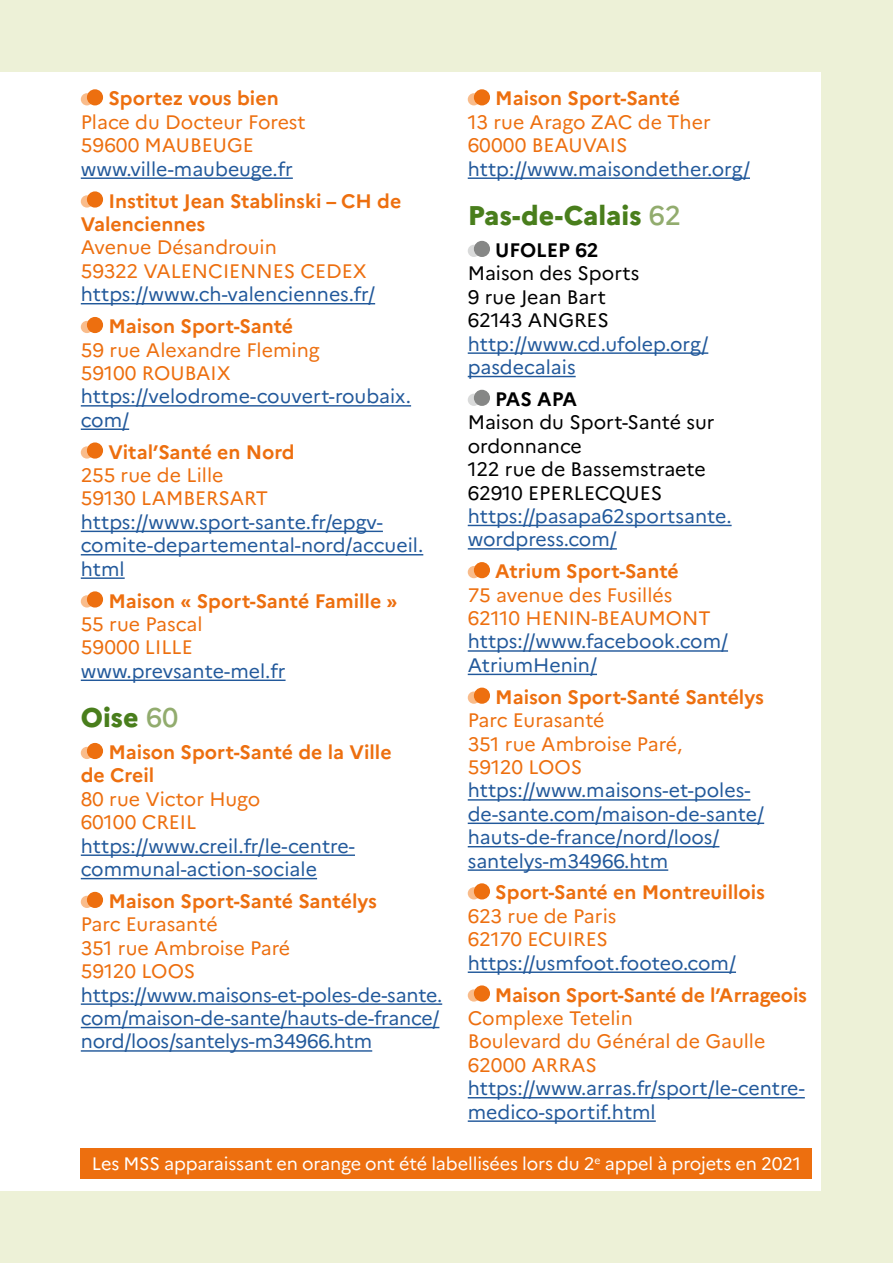
<style>
.page{position:relative;width:893px;height:1263px;background:#edf1d7}
.page>*{position:absolute;margin:0;border:0;box-sizing:border-box;transform-origin:0 0}
.Departement{font:800 27px "Marianne";color:#497e1c}
.t1{font:19.5px/23.4px "Marianne";color:#22599b}
.t2{font:19.5px/23.4px "Marianne";color:#ed6f0f}
.t3{font:700 19.5px/23.4px "Marianne";color:#ed6f0f}
.t4{font:19.5px/23.4px "Marianne";color:#000}
.t5{font:700 19.5px "Marianne";color:#000}
.Texte_courant{font:18px "Marianne";letter-spacing:-.01em;color:#fff}
.s1{font-weight:500;color:#92ac6e}
</style>
<div class="page">
<div style="left:0;top:72px;width:821px;height:1119px;background:#fff"></div>
<hr style="left:81px;top:177px;width:212px;height:2px;background:#22599b">
<hr style="left:81px;top:303px;width:294px;height:1px;background:#22599b">
<hr style="left:81px;top:405px;width:330px;height:2px;background:#22599b">
<hr style="left:81px;top:428px;width:48px;height:2px;background:#22599b">
<hr style="left:81px;top:531px;width:302px;height:1px;background:#22599b">
<hr style="left:81px;top:554px;width:342px;height:1px;background:#22599b">
<hr style="left:81px;top:577px;width:44px;height:2px;background:#22599b">
<hr style="left:81px;top:679px;width:205px;height:2px;background:#22599b">
<hr style="left:81px;top:854px;width:274px;height:2px;background:#22599b">
<hr style="left:81px;top:878px;width:236px;height:1px;background:#22599b">
<hr style="left:81px;top:1003px;width:361px;height:2px;background:#22599b">
<hr style="left:81px;top:1027px;width:358px;height:1px;background:#22599b">
<hr style="left:81px;top:1050px;width:291px;height:2px;background:#22599b">
<div style="left:81px;top:93px;width:12px;height:12px;background:#f9bc8b;border-radius:50%"></div>
<div style="left:87px;top:89px;width:16px;height:16px;background:#ed6f0f;border-radius:50%"></div>
<div style="left:81px;top:195px;width:12px;height:13px;background:#f9bc8b;border-radius:50%"></div>
<div style="left:87px;top:191px;width:16px;height:17px;background:#ed6f0f;border-radius:50%"></div>
<div style="left:81px;top:321px;width:12px;height:12px;background:#f9bc8b;border-radius:50%"></div>
<div style="left:87px;top:317px;width:16px;height:16px;background:#ed6f0f;border-radius:50%"></div>
<div style="left:81px;top:446px;width:12px;height:13px;background:#f9bc8b;border-radius:50%"></div>
<div style="left:87px;top:442px;width:16px;height:17px;background:#ed6f0f;border-radius:50%"></div>
<div style="left:81px;top:595px;width:12px;height:12px;background:#f9bc8b;border-radius:50%"></div>
<div style="left:87px;top:591px;width:16px;height:16px;background:#ed6f0f;border-radius:50%"></div>
<div style="left:81px;top:747px;width:12px;height:12px;background:#f9bc8b;border-radius:50%"></div>
<div style="left:87px;top:743px;width:16px;height:16px;background:#ed6f0f;border-radius:50%"></div>
<div style="left:81px;top:896px;width:12px;height:12px;background:#f9bc8b;border-radius:50%"></div>
<div style="left:87px;top:892px;width:16px;height:16px;background:#ed6f0f;border-radius:50%"></div>
<hr style="left:468px;top:177px;width:282px;height:2px;background:#22599b">
<hr style="left:468px;top:352px;width:240px;height:2px;background:#22599b">
<hr style="left:468px;top:376px;width:108px;height:1px;background:#22599b">
<hr style="left:468px;top:525px;width:264px;height:1px;background:#22599b">
<hr style="left:468px;top:548px;width:149px;height:2px;background:#22599b">
<hr style="left:468px;top:650px;width:260px;height:2px;background:#22599b">
<hr style="left:468px;top:674px;width:129px;height:1px;background:#22599b">
<hr style="left:468px;top:799px;width:282px;height:2px;background:#22599b">
<hr style="left:468px;top:822px;width:296px;height:2px;background:#22599b">
<hr style="left:468px;top:846px;width:251px;height:1px;background:#22599b">
<hr style="left:468px;top:869px;width:200px;height:2px;background:#22599b">
<hr style="left:468px;top:971px;width:268px;height:2px;background:#22599b">
<hr style="left:468px;top:1097px;width:337px;height:1px;background:#22599b">
<hr style="left:468px;top:1120px;width:188px;height:2px;background:#22599b">
<div style="left:468px;top:93px;width:12px;height:12px;background:#f9bc8b;border-radius:50%"></div>
<div style="left:474px;top:89px;width:16px;height:16px;background:#ed6f0f;border-radius:50%"></div>
<div style="left:468px;top:245px;width:12px;height:12px;background:#d9dada;border-radius:50%"></div>
<div style="left:474px;top:241px;width:16px;height:16px;background:#868786;border-radius:50%"></div>
<div style="left:468px;top:394px;width:12px;height:12px;background:#d9dada;border-radius:50%"></div>
<div style="left:474px;top:390px;width:16px;height:16px;background:#868786;border-radius:50%"></div>
<div style="left:468px;top:566px;width:12px;height:12px;background:#f9bc8b;border-radius:50%"></div>
<div style="left:474px;top:562px;width:16px;height:16px;background:#ed6f0f;border-radius:50%"></div>
<div style="left:468px;top:691px;width:12px;height:13px;background:#f9bc8b;border-radius:50%"></div>
<div style="left:474px;top:688px;width:16px;height:16px;background:#ed6f0f;border-radius:50%"></div>
<div style="left:468px;top:887px;width:12px;height:12px;background:#f9bc8b;border-radius:50%"></div>
<div style="left:474px;top:883px;width:16px;height:16px;background:#ed6f0f;border-radius:50%"></div>
<div style="left:468px;top:989px;width:12px;height:12px;background:#f9bc8b;border-radius:50%"></div>
<div style="left:474px;top:985px;width:16px;height:16px;background:#ed6f0f;border-radius:50%"></div>
<div style="left:81px;top:1148px;width:731px;height:31px;background:#ed6f0f"></div>
<p class="t3" style="left:108px;top:87px;width:172px">Sportez vous bien</p>
<p class="t2" style="left:81px;top:110px;width:227px">Place du Docteur Forest</p>
<p class="t2" style="left:81px;top:134px;width:175px">59600 MAUBEUGE</p>
<p class="t1" style="left:81px;top:157px;width:214px">www.ville-maubeuge.fr</p>
<p class="t3" style="left:81px;top:189px;width:322px;text-indent:28px">Institut Jean Stablinski – CH de<br>Valenciennes</p>
<p class="t2" style="left:81px;top:236px;width:198px">Avenue Désandrouin</p>
<p class="t2" style="left:81px;top:259px;width:287px">59322 VALENCIENNES CEDEX</p>
<p class="t1" style="left:81px;top:282px;width:296px">https://www.ch-valenciennes.fr/</p>
<p class="t3" style="left:108px;top:314px;width:186px">Maison Sport-Santé</p>
<p class="t2" style="left:81px;top:338px;width:240px">59 rue Alexandre Fleming</p>
<p class="t2" style="left:81px;top:361px;width:151px">59100 ROUBAIX</p>
<p class="t1" style="left:81px;top:385px;width:332px">https://velodrome-couvert-roubaix. com/</p>
<p class="t3" style="left:108px;top:440px;width:188px">Vital’Santé en Nord</p>
<p class="t2" style="left:81px;top:463px;width:144px">255 rue de Lille</p>
<p class="t2" style="left:81px;top:487px;width:189px">59130 LAMBERSART</p>
<p class="t1" style="left:81px;top:510px;width:344px">https://www.sport-sante.fr/epgv&shy;comite-departemental-nord/accueil. html</p>
<p class="t3" style="left:108px;top:589px;width:291px">Maison « Sport-Santé Famille »</p>
<p class="t2" style="left:81px;top:612px;width:123px">55 rue Pascal</p>
<p class="t2" style="left:81px;top:636px;width:113px">59000 LILLE</p>
<p class="t1" style="left:81px;top:659px;width:206px">www.prevsante-mel.fr</p>
<p class="Departement" style="left:81px;top:701px;width:99px">Oise <span class="s1">60</span></p>
<p class="t3" style="left:81px;top:740px;width:312px;text-indent:28px">Maison Sport-Santé de la Ville de Creil</p>
<p class="t2" style="left:81px;top:787px;width:181px">80 rue Victor Hugo</p>
<p class="t2" style="left:81px;top:810px;width:117px">60100 CREIL</p>
<p class="t1" style="left:81px;top:834px;width:276px">https://www.creil.fr/le-centre&shy;communal-action-sociale</p>
<p class="t3" style="left:108px;top:889px;width:270px">Maison Sport-Santé Santélys</p>
<p class="t2" style="left:81px;top:913px;width:211px">Parc Eurasanté<br>351 rue Ambroise Paré<br>59120 LOOS</p>
<p class="t1" style="left:81px;top:983px;width:363px">https://www.maisons-et-poles-de-sante. com/maison-de-sante/hauts-de-france/ nord/loos/santelys-m34966.htm</p>
<p class="t3" style="left:495px;top:87px;width:186px">Maison Sport-Santé</p>
<p class="t2" style="left:468px;top:110px;width:244px">13 rue Arago ZAC de Ther</p>
<p class="t2" style="left:468px;top:134px;width:161px">60000 BEAUVAIS</p>
<p class="t1" style="left:468px;top:157px;width:284px">http://www.maisondether.org/</p>
<p class="Departement" style="left:468px;top:199px;width:215px">Pas-de-Calais <span class="s1">62</span></p>
<p class="t5" style="left:495px;top:238px;width:105px">UFOLEP 62</p>
<p class="t4" style="left:468px;top:262px;width:173px">Maison des Sports</p>
<p class="t4" style="left:468px;top:285px;width:140px">9 rue Jean Bart</p>
<p class="t4" style="left:468px;top:308px;width:143px">62143 ANGRES</p>
<p class="t1" style="left:468px;top:332px;width:242px">http://www.cd.ufolep.org/ pasdecalais</p>
<p class="t5" style="left:495px;top:387px;width:83px">PAS APA</p>
<p class="t4" style="left:468px;top:411px;width:248px">Maison du Sport-Santé sur ordonnance</p>
<p class="t4" style="left:468px;top:457px;width:240px">122 rue de Bassemstraete</p>
<p class="t4" style="left:468px;top:481px;width:196px">62910 EPERLECQUES</p>
<p class="t1" style="left:468px;top:504px;width:265px">https://pasapa62sportsante. wordpress.com/</p>
<p class="t3" style="left:495px;top:559px;width:185px">Atrium Sport-Santé</p>
<p class="t2" style="left:468px;top:583px;width:206px">75 avenue des Fusillés</p>
<p class="t2" style="left:468px;top:606px;width:244px">62110 HENIN-BEAUMONT</p>
<p class="t1" style="left:468px;top:630px;width:262px">https://www.facebook.com/<br>AtriumHenin/</p>
<p class="t3" style="left:495px;top:685px;width:270px">Maison Sport-Santé Santélys</p>
<p class="t2" style="left:468px;top:708px;width:216px">Parc Eurasanté<br>351 rue Ambroise Paré,<br>59120 LOOS</p>
<p class="t1" style="left:468px;top:779px;width:298px">https://www.maisons-et-poles&shy;de-sante.com/maison-de-sante/ hauts-de-france/nord/loos/ santelys-m34966.htm</p>
<p class="t3" style="left:495px;top:881px;width:271px">Sport-Santé en Montreuillois</p>
<p class="t2" style="left:468px;top:904px;width:150px">623 rue de Paris</p>
<p class="t2" style="left:468px;top:927px;width:142px">62170 ECUIRES</p>
<p class="t1" style="left:468px;top:951px;width:270px">https://usmfoot.footeo.com/</p>
<p class="t3" style="left:495px;top:983px;width:314px">Maison Sport-Santé de l’Arrageois</p>
<p class="t2" style="left:468px;top:1006px;width:299px">Complexe Tetelin<br>Boulevard du Général de Gaulle</p>
<p class="t2" style="left:468px;top:1053px;width:131px">62000 ARRAS</p>
<p class="t1" style="left:468px;top:1076px;width:339px">https://www.arras.fr/sport/le-centre&shy;medico-sportif.html</p>
<p class="Texte_courant" style="left:92px;top:1153px;width:711px">Les MSS apparaissant en orange ont été labellisées lors du 2<sup>e</sup> appel à projets en 2021</p>
</div>
